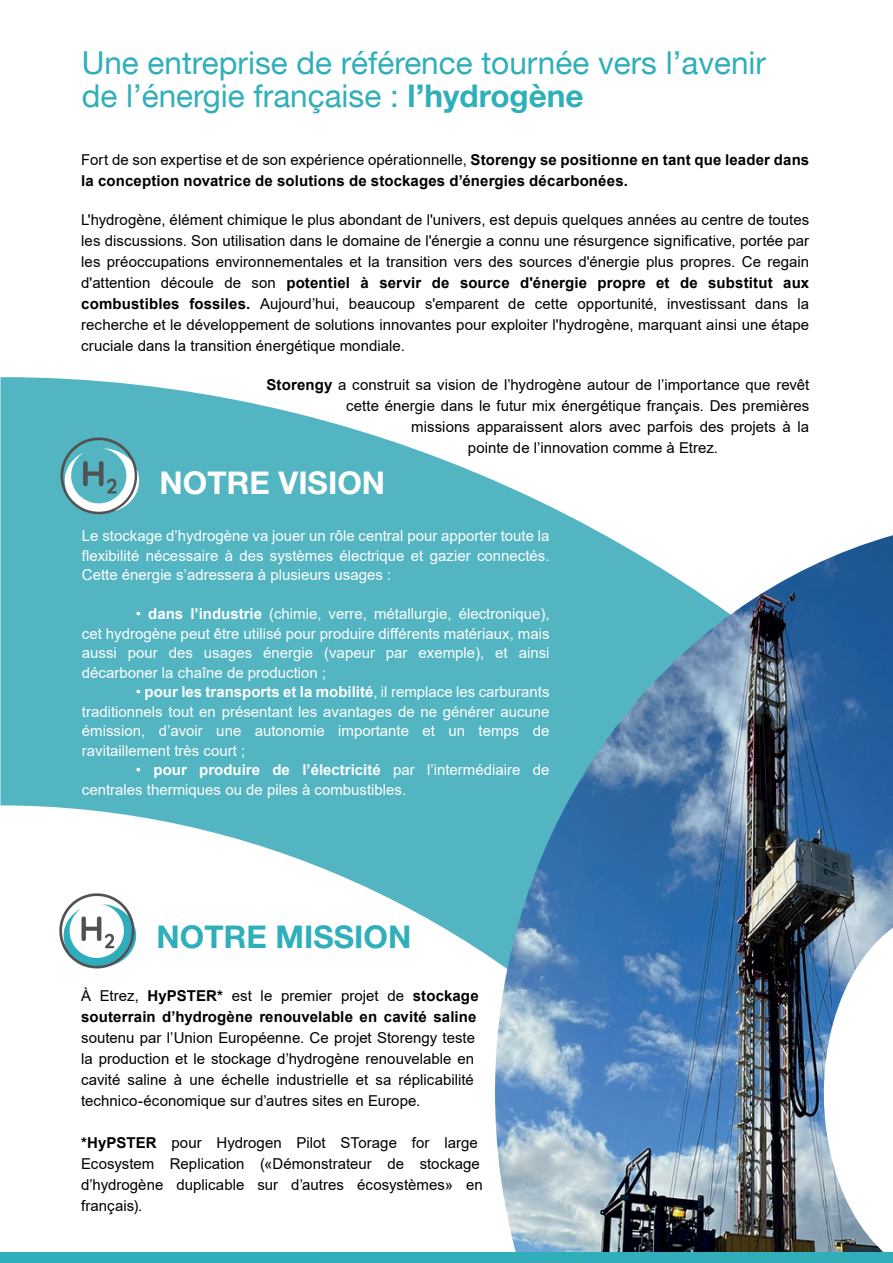
<style>
.page{position:relative;width:893px;height:1263px;background:#fff}
.page>*{position:absolute;margin:0;border:0;box-sizing:border-box;transform-origin:0 0}
.t1{font:31.5px/33px "Helvetica Neue LT";color:#2fafba}
.t2{font:700 31.5px "Helvetica Neue";color:#2fafba}
.t3{font:700 31.5px "Helvetica Neue";color:#fff}
.t4{font:15px/21px "Arial";letter-spacing:.005em;color:#000001;text-align:justify}
.t5{font:15px/19.5px "Arial";color:#fff;text-align:justify}
.t6{font:700 15px/21px "Arial";letter-spacing:.01em;color:#000001}
.s1{font-family:"Helvetica Neue";font-weight:700}
.s2{font-weight:400}
.s3{font-weight:700}
</style>
<div class="page">
<svg style="left:0;top:377px;width:605px;height:584px;fill:#53b5c1"></svg>
<img style="left:54px;top:430px;width:90px;height:91px">
<img style="left:53px;top:887px;width:88px;height:82px">
<img style="left:495px;top:535px;width:398px;height:718px">
<svg style="left:824px;top:910px;width:69px;height:343px"></svg>
<div style="left:0;top:1253px;width:893px;height:10px;background:#30aeba"></div>
<h1 class="t1" style="left:82px;top:46px;width:686px">Une entreprise de référence tournée vers l’avenir de l’énergie française : <span class="s1">l’hydrogène</span></h1>
<p class="t6" style="left:81px;top:149px;width:730px"><span class="s2">Fort de son expertise et de son expérience opérationnelle,</span> Storengy se positionne en tant que leader dans la conception novatrice de solutions de stockages d’énergies décarbonées.</p>
<p class="t4" style="left:81px;top:209px;width:730px">L'hydrogène, élément chimique le plus abondant de l'univers, est depuis quelques années au centre de toutes les discussions. Son utilisation dans le domaine de l'énergie a connu une résurgence significative, portée par les préoccupations environnementales et la transition vers des sources d'énergie plus propres. Ce regain d'attention découle de son <span class="s3">potentiel à servir de source d'énergie propre et de substitut aux combustibles fossiles.</span> Aujourd’hui, beaucoup s'emparent de cette opportunité, investissant dans la recherche et le développement de solutions innovantes pour exploiter l'hydrogène, marquant ainsi une étape cruciale dans la transition énergétique mondiale.</p>
<p class="t4" style="left:267px;top:374px;width:544px"><span class="s3">Storengy</span> a construit sa vision de l’hydrogène autour de l’importance que revêt</p>
<p class="t4" style="left:346px;top:395px;width:465px">cette énergie dans le futur mix énergétique français. Des premières</p>
<p class="t4" style="left:411px;top:416px;width:399px">missions apparaissent alors avec parfois des projets à la</p>
<p class="t4" style="left:468px;top:437px;width:252px">pointe de l’innovation comme à Etrez.</p>
<h1 class="t3" style="left:159px;top:458px;width:227px">NOTRE VISION</h1>
<p class="t5" style="left:82px;top:526px;width:469px">Le stockage d’hydrogène va jouer un rôle central pour apporter toute la flexibilité nécessaire à des systèmes électrique et gazier connectés.<br>Cette énergie s’adressera à plusieurs usages :</p>
<p class="t5" style="left:82px;top:604px;width:469px;text-indent:54px">• <span class="s3">dans l’industrie</span> (chimie, verre, métallurgie, électronique), cet hydrogène peut être utilisé pour produire différents matériaux, mais aussi pour des usages énergie (vapeur par exemple), et ainsi décarboner la chaîne de production ;</p>
<p class="t5" style="left:82px;top:682px;width:469px;text-indent:54px">• <span class="s3">pour les transports et la mobilité</span>, il remplace les carburants traditionnels tout en présentant les avantages de ne générer aucune émission, d’avoir une autonomie importante et un temps de ravitaillement très court ;</p>
<p class="t5" style="left:82px;top:760px;width:469px;text-indent:54px">• <span class="s3">pour produire de l’électricité</span> par l’intermédiaire de centrales thermiques ou de piles à combustibles.</p>
<h1 class="t2" style="left:157px;top:912px;width:256px">NOTRE MISSION</h1>
<p class="t6" style="left:81px;top:986px;width:399px"><span class="s2">À Etrez,</span> HyPSTER* <span class="s2">est le premier projet de</span> stockage souterrain d’hydrogène renouvelable en cavité saline</p>
<p class="t4" style="left:81px;top:1027px;width:395px">soutenu par l’Union Européenne. Ce projet Storengy teste la production et le stockage d’hydrogène renouvelable en cavité saline à une échelle industrielle et sa réplicabilité technico-économique sur d’autres sites en Europe.</p>
<p class="t4" style="left:81px;top:1132px;width:403px;text-align:left"><span class="s3">*HyPSTER</span> pour Hydrogen Pilot STorage for large Ecosystem Replication («Démonstrateur de stockage d’hydrogène duplicable sur d’autres écosystèmes» en français).</p>
</div>
